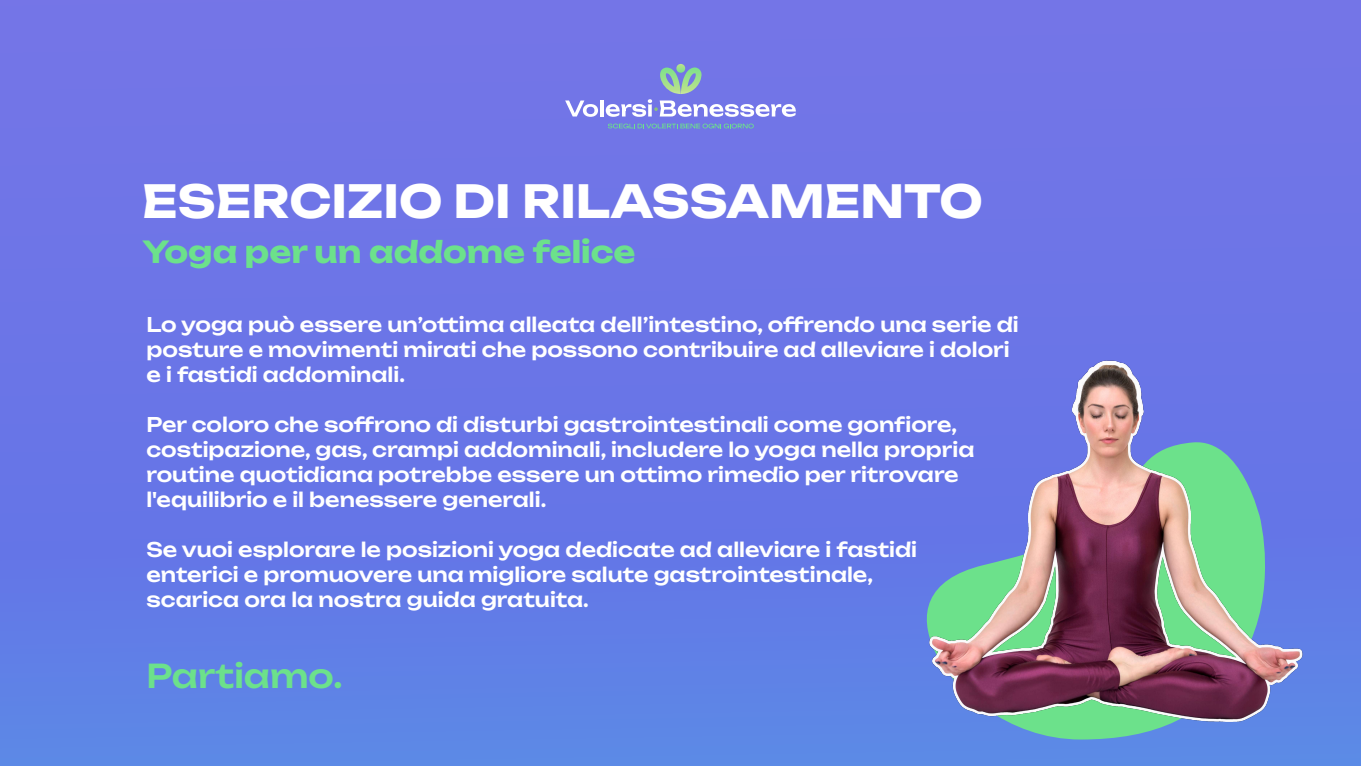
<style>
.page{position:relative;width:1361px;height:766px;background:#fff}
.page>*{position:absolute;margin:0;border:0;box-sizing:border-box;transform-origin:0 0}
.t1{font:700 45px "Unbounded";color:#fff}
.t2{font:500 32.5px "Unbounded";color:#6ce18b}
.t3{font:700 30px "Unbounded";color:#6ce18b}
.t4{font:500 20px/25px "Unbounded";color:#fff}
</style>
<div class="page">
<div style="left:0;top:0;width:1361px;height:765px;background:linear-gradient(to bottom,#7571e7,#5d7fe7)"></div>
<svg style="left:565px;top:100px;width:33px;height:17px"></svg>
<hr style="left:600px;top:100px;width:4px;height:16px;background:#fff">
<svg style="left:608px;top:123px;width:146px;height:5px"></svg>
<svg style="left:606px;top:64px;width:190px;height:53px"></svg>
<img style="left:903px;top:279px;width:409px;height:486px">
<h1 class="t1" style="left:142px;top:163px;width:842px">ESERCIZIO DI RILASSAMENTO</h1>
<h3 class="t3" style="left:142px;top:226px;width:495px">Yoga per un addome felice</h3>
<p class="t4" style="left:146px;top:310px;width:874px">Lo yoga può essere un’ottima alleata dell’intestino, offrendo una serie di posture e movimenti mirati che possono contribuire ad alleviare i dolori e i fastidi addominali.</p>
<p class="t4" style="left:146px;top:410px;width:829px">Per coloro che soffrono di disturbi gastrointestinali come gonfiore, costipazione, gas, crampi addominali, includere lo yoga nella propria routine quotidiana potrebbe essere un ottimo rimedio per ritrovare l'equilibrio e il benessere generali.</p>
<p class="t4" style="left:146px;top:535px;width:772px">Se vuoi esplorare le posizioni yoga dedicate ad alleviare i fastidi enterici e promuovere una migliore salute gastrointestinale, scarica ora la nostra guida gratuita.</p>
<h2 class="t2" style="left:146px;top:648px;width:198px">Partiamo.</h2>
</div>
